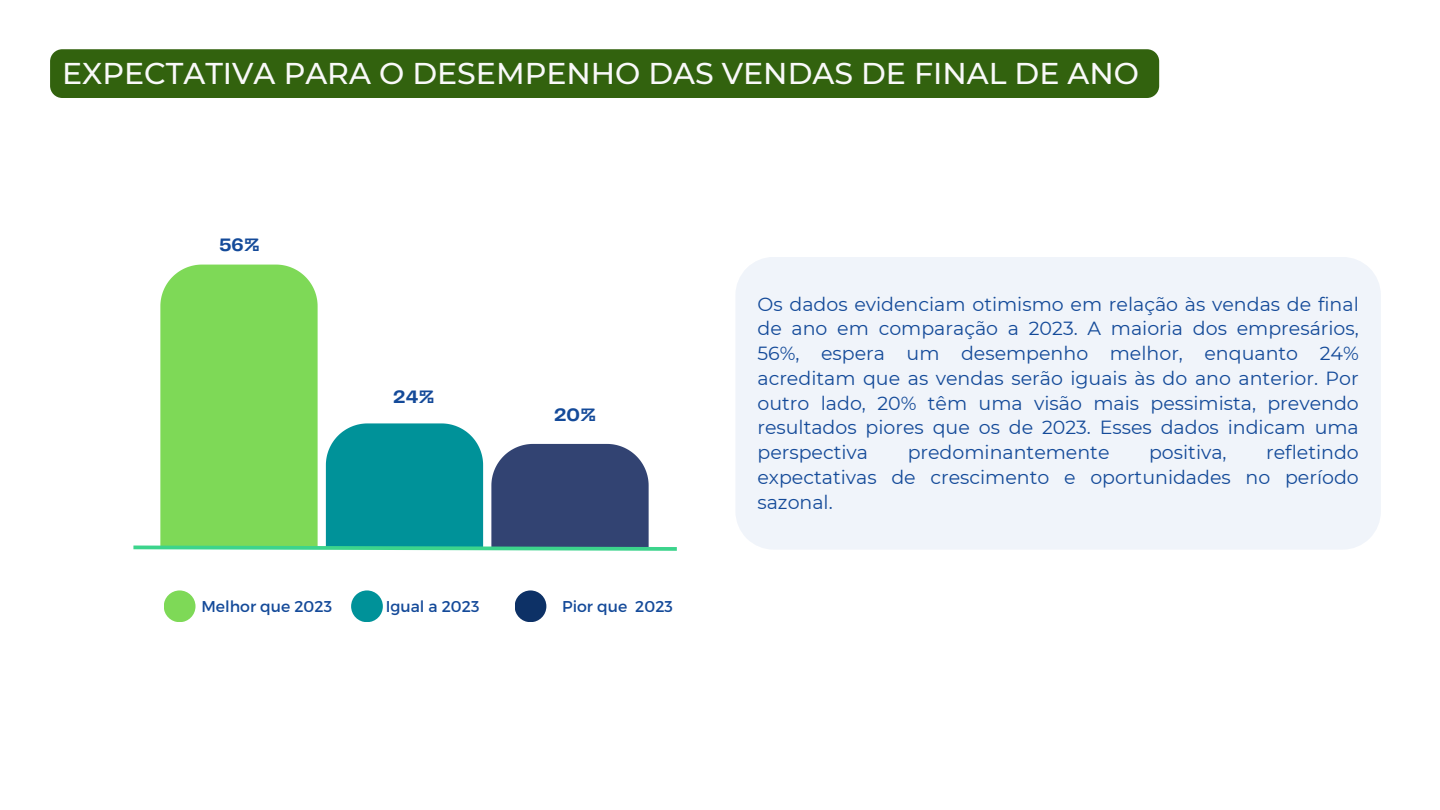
<style>
.page{position:relative;width:1440px;height:810px;background:#fff}
.page>*{position:absolute;margin:0;border:0;box-sizing:border-box;transform-origin:0 0}
.t1{font:500 30px "Montserrat";color:#f9f9f9}
.t2{font:19px/24.8px "Montserrat";color:#144a99;text-align:justify}
.t3{font:700 18.7px "Telegraf";color:#144a99}
.t4{font:15.7px "Montserrat";color:#144a99}
</style>
<div class="page">
<div style="left:164px;top:590px;width:32px;height:32px;background:#7ed957;border-radius:50%"></div>
<div style="left:351px;top:590px;width:32px;height:32px;background:#009299;border-radius:50%"></div>
<div style="left:515px;top:590px;width:31px;height:32px;background:#0d3166;border-radius:50%"></div>
<svg style="left:133px;top:265px;width:544px;height:286px"></svg>
<div style="left:736px;top:257px;width:644px;height:292px;background:#f0f4fa"></div>
<div style="left:50px;top:49px;width:1109px;height:49px;background:#32620e;border-radius:12px"></div>
<h3 class="t1" style="left:62px;top:55px;width:1079px">EXPECTATIVA PARA O DESEMPENHO DAS VENDAS DE FINAL DE ANO</h3>
<h2 class="t3" style="left:219px;top:237px;width:42px">56%</h2>
<p class="t3" style="left:393px;top:388px;width:43px">24%</p>
<p class="t3" style="left:554px;top:407px;width:44px">20%</p>
<h1 class="t4" style="left:202px;top:597px;width:132px">Melhor que 2023</h1>
<h2 class="t4" style="left:386px;top:597px;width:95px">Igual a 2023</h2>
<h2 class="t4" style="left:562px;top:597px;width:112px">Pior que 2023</h2>
<p class="t2" style="left:757px;top:291px;width:603px">Os dados evidenciam otimismo em relação às vendas de final de ano em comparação a 2023. A maioria dos empresários, 56%, espera um desempenho melhor, enquanto 24% acreditam que as vendas serão iguais às do ano anterior. Por outro lado, 20% têm uma visão mais pessimista, prevendo resultados piores que os de 2023. Esses dados indicam uma perspectiva</p>
<p class="t2" style="left:757px;top:440px;width:603px;text-indent:509px">refletindo expectativas de crescimento e oportunidades no período sazonal.</p>
<p class="t2" style="left:908px;top:440px;width:203px">predominantemente</p>
<p class="t2" style="left:1149px;top:440px;width:79px">positiva,</p>
</div>
